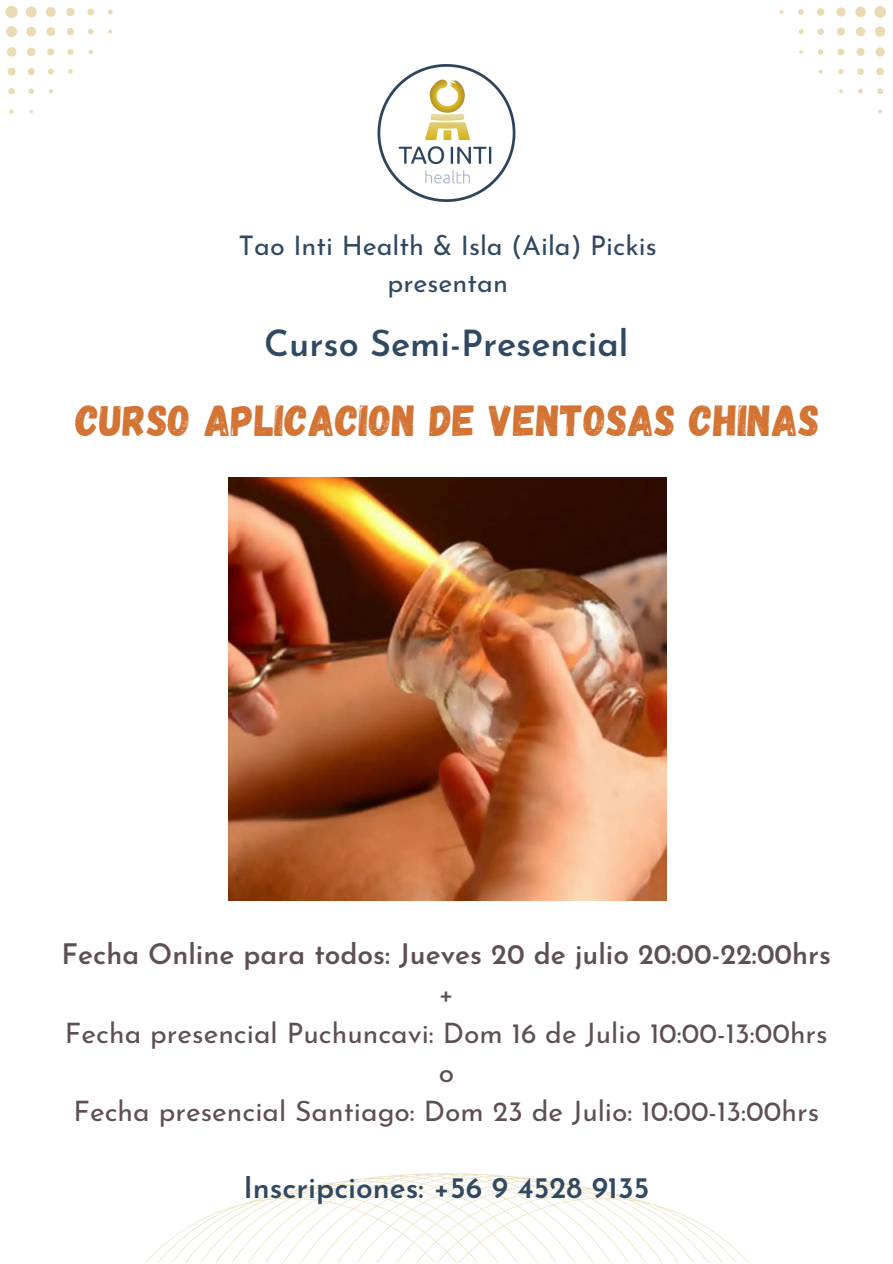
<style>
.page{position:relative;width:893px;height:1264px;background:#fff}
.page>*{position:absolute;margin:0;border:0;box-sizing:border-box;transform-origin:0 0}
.t1{font:43.5px "Gagalin";letter-spacing:.01em;color:#d37434}
.t2{font:600 36px "Josefin Sans";color:#304962}
.t3{font:600 30px "Josefin Sans";color:#304962}
.t4{font:28.2px "Josefin Sans";color:#5e4f56}
.t5{font:600 28.2px "Josefin Sans";color:#5e4f56}
.t6{font:27px/37px "Josefin Sans";color:#304962;text-align:center}
</style>
<div class="page">
<img style="left:377px;top:64px;width:139px;height:138px">
<svg style="left:146px;top:1173px;width:602px;height:89px"></svg>
<svg style="left:5px;top:5px;width:108px;height:109px"></svg>
<svg style="left:779px;top:6px;width:107px;height:108px"></svg>
<img style="left:228px;top:477px;width:439px;height:423px">
<p class="t6" style="left:238px;top:229px;width:419px">Tao Inti Health &amp; Isla (Aila) Pickis presentan</p>
<p class="t2" style="left:264px;top:329px;width:366px">Curso Semi-Presencial</p>
<p class="t1" style="left:76px;top:392px;width:745px">CURSO APLICACION DE VENTOSAS CHINAS</p>
<p class="t5" style="left:61px;top:942px;width:771px">Fecha Online para todos: Jueves 20 de julio 20:00-22:00hrs</p>
<p class="t4" style="left:438px;top:982px;width:17px">+</p>
<p class="t4" style="left:65px;top:1021px;width:764px">Fecha presencial Puchuncavi: Dom 16 de Julio 10:00-13:00hrs</p>
<p class="t4" style="left:438px;top:1060px;width:17px">o</p>
<p class="t4" style="left:73px;top:1100px;width:747px">Fecha presencial Santiago: Dom 23 de Julio: 10:00-13:00hrs</p>
<p class="t3" style="left:243px;top:1175px;width:407px">Inscripciones: +56 9 4528 9135</p>
</div>
